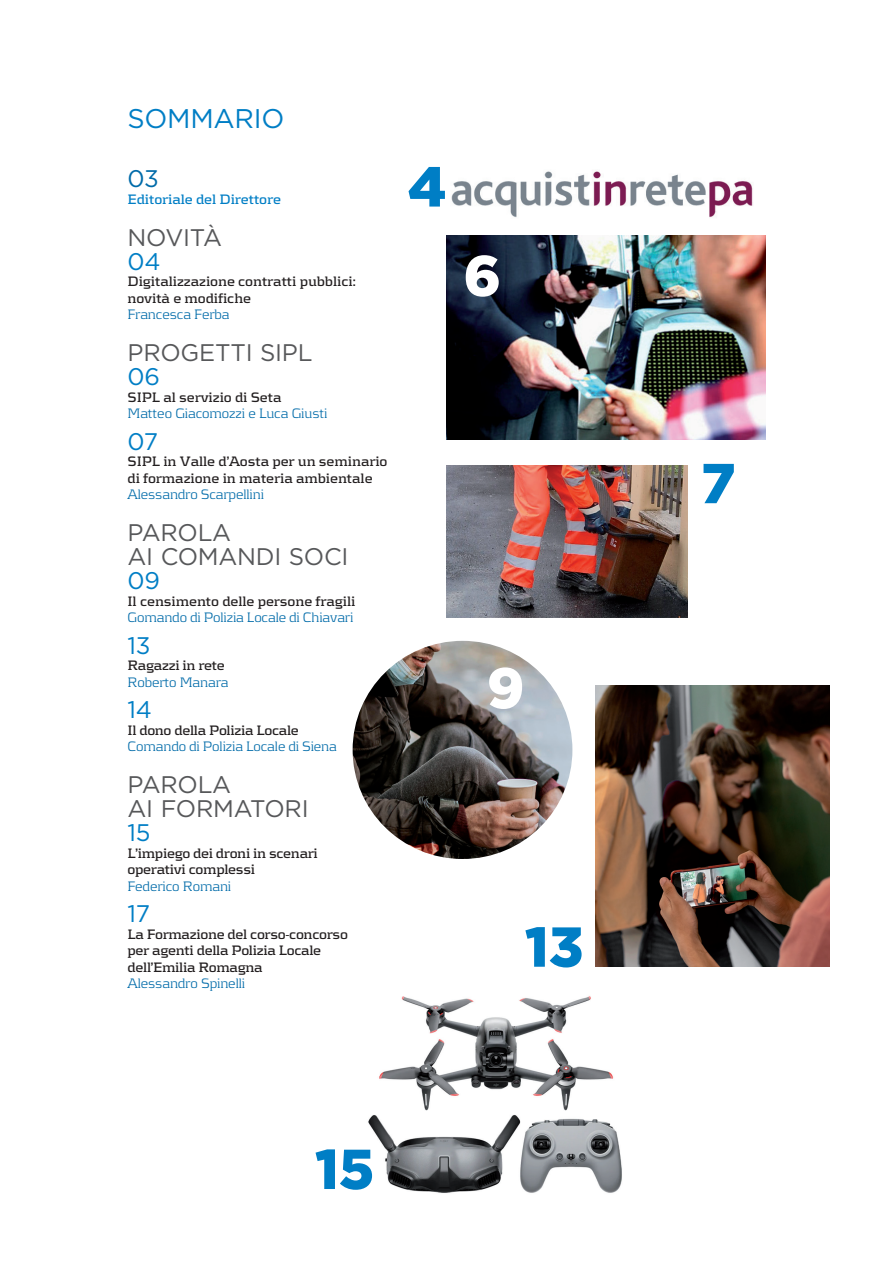
<style>
.page{position:relative;width:893px;height:1263px;background:#fff}
.page>*{position:absolute;margin:0;border:0;box-sizing:border-box;transform-origin:0 0}
.t1{font:900 57px "Gotham";color:#fff}
.t2{font:900 56.25px "Gotham";color:#007ec5}
.t3{font:27px "Gotham";letter-spacing:-.01em;color:#007ec5}
.t4{font:24px/24px "Gotham";letter-spacing:-.01em;color:#57585a}
.t5{font:24px "Gotham";letter-spacing:-.01em;color:#007ec5}
.t6{font:24px "Gotham";color:#006ba9}
.t7{font:700 14.25px/16.5px "Kontrapunkt";letter-spacing:-.01em;color:#231f20}
.t8{font:300 14.25px "Kontrapunkt";letter-spacing:-.01em;color:#006ba9}
.t9{font:700 14.25px "Kontrapunkt";letter-spacing:-.01em;color:#007ec5}
</style>
<div class="page">
<img style="left:451px;top:171px;width:302px;height:47px">
<img style="left:446px;top:235px;width:319px;height:204px">
<img style="left:353px;top:641px;width:219px;height:218px">
<img style="left:595px;top:685px;width:234px;height:282px">
<img style="left:368px;top:996px;width:254px;height:197px">
<img style="left:331px;top:1149px;width:41px;height:41px">
<img style="left:446px;top:466px;width:242px;height:151px">
<h3 class="t3" style="left:128px;top:101px;width:158px">SOMMARIO</h3>
<h3 class="t6" style="left:128px;top:163px;width:33px">03</h3>
<p class="t9" style="left:128px;top:191px;width:155px">Editoriale del Direttore</p>
<h3 class="t4" style="left:128px;top:225px;width:96px">NOVITÀ</h3>
<h3 class="t5" style="left:128px;top:246px;width:35px">04</h3>
<p class="t7" style="left:128px;top:273px;width:230px">Digitalizzazione contratti pubblici: novità e modifiche</p>
<p class="t8" style="left:128px;top:306px;width:104px">Francesca Ferba</p>
<h3 class="t4" style="left:128px;top:340px;width:187px">PROGETTI SIPL</h3>
<h3 class="t5" style="left:128px;top:361px;width:34px">06</h3>
<p class="t7" style="left:128px;top:388px;width:156px">SIPL al servizio di Seta</p>
<p class="t8" style="left:128px;top:405px;width:201px">Matteo Giacomozzi e Luca Giusti</p>
<h3 class="t5" style="left:128px;top:426px;width:32px">07</h3>
<p class="t7" style="left:128px;top:453px;width:261px">SIPL in Valle d’Aosta per un seminario di formazione in materia ambientale</p>
<p class="t8" style="left:128px;top:486px;width:138px">Alessandro Scarpellini</p>
<h3 class="t4" style="left:128px;top:520px;width:223px">PAROLA<br>AI COMANDI SOCI</h3>
<h3 class="t5" style="left:128px;top:565px;width:34px">09</h3>
<p class="t7" style="left:128px;top:592px;width:229px">Il censimento delle persone fragili</p>
<p class="t8" style="left:128px;top:609px;width:227px">Gomando di Polizia Locale di Chiavari</p>
<h3 class="t5" style="left:128px;top:630px;width:25px">13</h3>
<p class="t7" style="left:128px;top:657px;width:99px">Ragazzi in rete</p>
<p class="t8" style="left:128px;top:674px;width:103px">Roberto Manara</p>
<h3 class="t5" style="left:128px;top:694px;width:26px">14</h3>
<p class="t7" style="left:128px;top:721px;width:173px">Il dono della Polizia Locale</p>
<p class="t8" style="left:128px;top:738px;width:211px">Comando di Polizia Locale di Siena</p>
<h3 class="t4" style="left:128px;top:772px;width:183px">PAROLA<br>AI FORMATORI</h3>
<h3 class="t5" style="left:128px;top:817px;width:25px">15</h3>
<p class="t7" style="left:128px;top:844px;width:192px">L’impiego dei droni in scenari operativi complessi</p>
<p class="t8" style="left:128px;top:878px;width:105px">Federico Romani</p>
<h3 class="t5" style="left:128px;top:898px;width:24px">17</h3>
<p class="t7" style="left:128px;top:925px;width:222px">La Formazione del corso-concorso per agenti della Polizia Locale dell’Emilia Romagna</p>
<p class="t8" style="left:128px;top:975px;width:119px">Alessandro Spinelli</p>
<h2 class="t2" style="left:408px;top:148px;width:40px">4</h2>
<h1 class="t1" style="left:463px;top:236px;width:39px">6</h1>
<h1 class="t1" style="left:487px;top:649px;width:39px">9</h1>
<h2 class="t2" style="left:525px;top:908px;width:60px">13</h2>
<h2 class="t2" style="left:315px;top:1130px;width:61px">15</h2>
<h2 class="t2" style="left:701px;top:444px;width:36px">7</h2>
</div>
